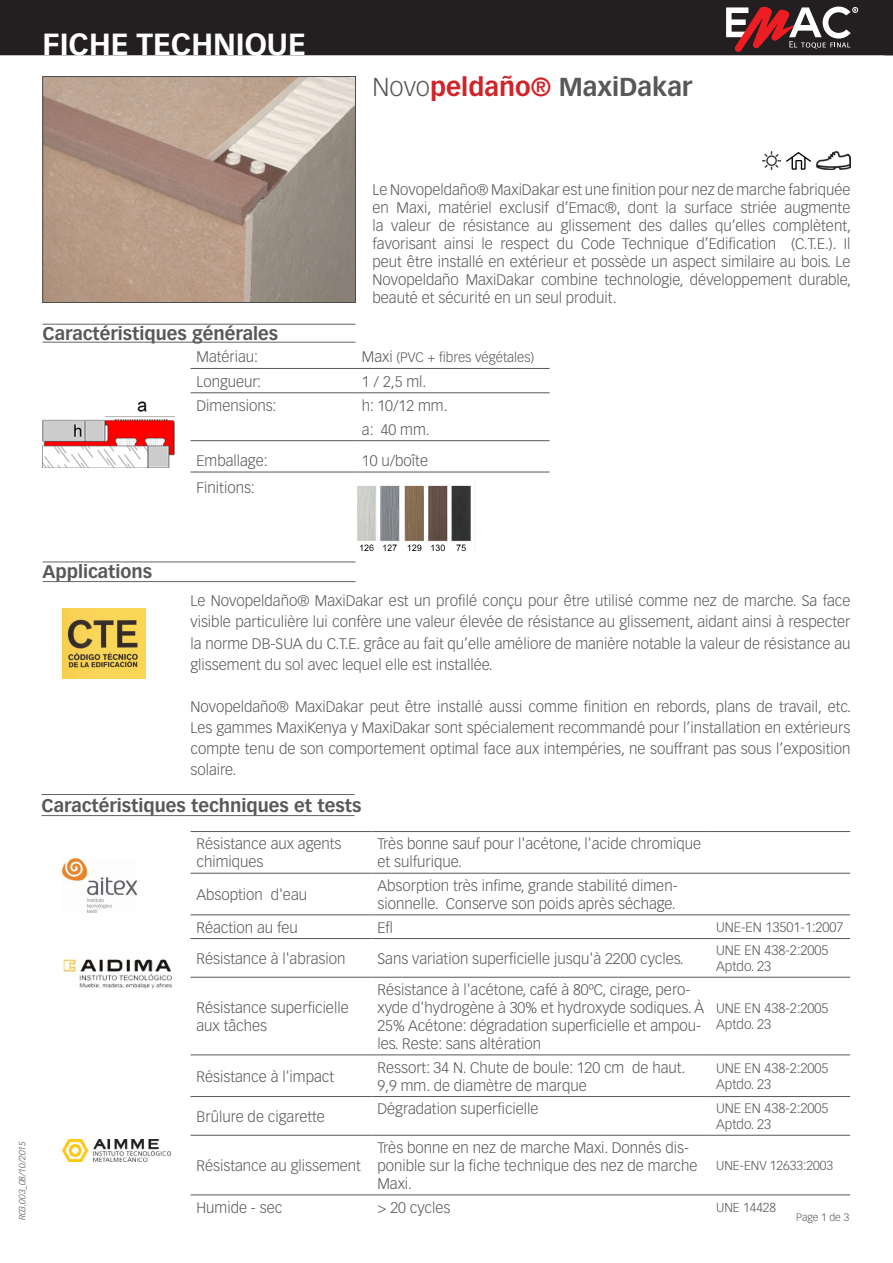
<style>
.page{position:relative;width:893px;height:1263px;background:#fff}
.page>*{position:absolute;margin:0;border:0;box-sizing:border-box;transform-origin:0 0}
.t1{font:700 30px "Vectora LT Std";color:#fff}
.t2{font:700 25.5px "Vectora LT Std";color:#57585a}
.t3{font:700 18px "Vectora LT Std";color:#57585a}
.Párrafo_14{font:300 15px/18px "Vectora LT Std";color:#57585a}
.t4{font:300 13.5px "Vectora LT Std";color:#57585a}
.t5{font:300 12.75px "Vectora LT Std";color:#57585a}
.t6{font:300 10.5px "Vectora LT Std";color:#57585a}
.t7{font:italic 300 9px "Vectora LT Std";color:#57585a}
.s1{font-weight:300}
.s2{color:#d1232a}
.s3{font-size:15px}
</style>
<div class="page">
<div style="left:0;top:0;width:884px;height:55px;background:#231f20"></div>
<svg style="left:884px;top:0;width:9px;height:55px"></svg>
<svg style="left:726px;top:6px;width:132px;height:46px"></svg>
<hr style="left:43px;top:561px;width:312px;height:1px;background:#636366">
<hr style="left:43px;top:581px;width:312px;height:1px;background:#636366">
<hr style="left:42px;top:794px;width:313px;height:1px;background:#636366">
<hr style="left:42px;top:815px;width:313px;height:1px;background:#636366">
<hr style="left:43px;top:324px;width:312px;height:1px;background:#636366">
<hr style="left:43px;top:342px;width:312px;height:1px;background:#636366">
<img style="left:63px;top:609px;width:83px;height:69px">
<svg style="left:786px;top:152px;width:25px;height:18px"></svg>
<img style="left:817px;top:152px;width:33px;height:18px">
<img style="left:763px;top:152px;width:17px;height:18px">
<hr style="left:190px;top:368px;width:166px;height:1px;background:#57585a">
<hr style="left:190px;top:472px;width:166px;height:1px;background:#57585a">
<hr style="left:356px;top:368px;width:194px;height:1px;background:#57585a">
<hr style="left:356px;top:392px;width:194px;height:1px;background:#57585a">
<hr style="left:356px;top:440px;width:194px;height:1px;background:#57585a">
<hr style="left:190px;top:392px;width:166px;height:1px;background:#57585a">
<hr style="left:190px;top:440px;width:166px;height:1px;background:#57585a">
<hr style="left:356px;top:472px;width:194px;height:1px;background:#57585a">
<img style="left:63px;top:959px;width:109px;height:30px">
<img style="left:63px;top:858px;width:74px;height:54px">
<img style="left:63px;top:1139px;width:107px;height:23px">
<hr style="left:190px;top:831px;width:181px;height:1px;background:#57585a">
<hr style="left:371px;top:831px;width:339px;height:1px;background:#57585a">
<hr style="left:710px;top:831px;width:140px;height:1px;background:#57585a">
<hr style="left:190px;top:873px;width:181px;height:1px;background:#57585a">
<hr style="left:371px;top:873px;width:339px;height:1px;background:#57585a">
<hr style="left:710px;top:873px;width:140px;height:1px;background:#57585a">
<hr style="left:190px;top:915px;width:181px;height:1px;background:#57585a">
<hr style="left:371px;top:915px;width:339px;height:1px;background:#57585a">
<hr style="left:710px;top:915px;width:140px;height:1px;background:#57585a">
<hr style="left:190px;top:938px;width:181px;height:1px;background:#57585a">
<hr style="left:371px;top:938px;width:339px;height:1px;background:#57585a">
<hr style="left:190px;top:977px;width:181px;height:1px;background:#57585a">
<hr style="left:371px;top:977px;width:339px;height:1px;background:#57585a">
<hr style="left:190px;top:1055px;width:181px;height:1px;background:#57585a">
<hr style="left:371px;top:1055px;width:339px;height:1px;background:#57585a">
<hr style="left:190px;top:1096px;width:181px;height:1px;background:#57585a">
<hr style="left:371px;top:1096px;width:339px;height:1px;background:#57585a">
<hr style="left:190px;top:1135px;width:181px;height:1px;background:#57585a">
<hr style="left:371px;top:1135px;width:339px;height:1px;background:#57585a">
<hr style="left:190px;top:1195px;width:181px;height:1px;background:#57585a">
<hr style="left:371px;top:1195px;width:339px;height:1px;background:#57585a">
<hr style="left:710px;top:1195px;width:140px;height:1px;background:#57585a">
<hr style="left:710px;top:938px;width:140px;height:1px;background:#57585a">
<hr style="left:710px;top:977px;width:140px;height:1px;background:#57585a">
<hr style="left:710px;top:1055px;width:140px;height:1px;background:#57585a">
<hr style="left:710px;top:1096px;width:140px;height:1px;background:#57585a">
<hr style="left:710px;top:1135px;width:140px;height:1px;background:#57585a">
<img style="left:357px;top:485px;width:43px;height:66px">
<img style="left:404px;top:485px;width:67px;height:66px">
<img style="left:43px;top:401px;width:132px;height:66px">
<img style="left:45px;top:78px;width:309px;height:223px">
<div style="left:43px;top:76px;width:313px;height:227px;border:1px solid #231f20"></div>
<h1 class="t1" style="left:43px;top:26px;width:265px">FICHE TECHNIQUE</h1>
<p class="t2" style="left:372px;top:72px;width:321px"><span class="s1">Novo</span><span class="s2">peldaño®</span> MaxiDakar</p>
<p class="t3" style="left:43px;top:323px;width:237px">Caractéristiques générales</p>
<p class="Párrafo_14" style="left:372px;top:181px;width:480px;text-align:justify">Le Novopeldaño® MaxiDakar est une finition pour nez de marche fabriquée en Maxi, matériel exclusif d’Emac®, dont la surface striée augmente la valeur de résistance au glissement des dalles qu’elles complètent, favorisant ainsi le respect du Code Technique d’Edification (C.T.E.). Il peut être installé en extérieur et possède un aspect similaire au bois. Le Novopeldaño MaxiDakar combine technologie, développement durable, beauté et sécurité en un seul produit.</p>
<p class="Párrafo_14" style="left:196px;top:348px;width:63px">Matériau:</p>
<p class="t4" style="left:362px;top:350px;width:174px"><span class="s3">Maxi</span> (PVC + fibres végétales)</p>
<p class="Párrafo_14" style="left:196px;top:373px;width:66px">Longueur:</p>
<p class="Párrafo_14" style="left:362px;top:373px;width:66px">1 / 2,5 ml.</p>
<p class="Párrafo_14" style="left:196px;top:397px;width:82px">Dimensions:</p>
<p class="Párrafo_14" style="left:362px;top:397px;width:87px">h: 10/12 mm.</p>
<p class="Párrafo_14" style="left:362px;top:421px;width:69px">a: 40 mm.</p>
<p class="Párrafo_14" style="left:196px;top:452px;width:73px">Emballage:</p>
<p class="Párrafo_14" style="left:362px;top:452px;width:68px">10 u/boîte</p>
<p class="Párrafo_14" style="left:196px;top:478px;width:60px">Finitions:</p>
<p class="t7" style="left:17px;top:1220px;width:81px;rotate:-90deg">R03.003_08/10/2015</p>
<p class="t3" style="left:43px;top:561px;width:111px">Applications</p>
<p class="Párrafo_14" style="left:190px;top:591px;width:661px;line-height:21px;text-align:justify">Le Novopeldaño® MaxiDakar est un profilé conçu pour être utilisé comme nez de marche. Sa face visible particulière lui confère une valeur élevée de résistance au glissement, aidant ainsi à respecter la norme DB-SUA du C.T.E. grâce au fait qu’elle améliore de manière notable la valeur de résistance au glissement du sol avec lequel elle est installée.</p>
<p class="Párrafo_14" style="left:190px;top:696px;width:662px;line-height:21px;text-align:justify">Novopeldaño® MaxiDakar peut être installé aussi comme finition en rebords, plans de travail, etc.<br>Les gammes MaxiKenya y MaxiDakar sont spécialement recommandé pour l’installation en extérieurs compte tenu de son comportement optimal face aux intempéries, ne souffrant pas sous l’exposition solaire.</p>
<p class="t3" style="left:42px;top:794px;width:321px">Caractéristiques techniques et tests</p>
<p class="Párrafo_14" style="left:196px;top:835px;width:147px">Résistance aux agents chimiques</p>
<p class="Párrafo_14" style="left:377px;top:835px;width:325px">Très bonne sauf pour l'acétone, l'acide chromique et sulfurique.</p>
<p class="Párrafo_14" style="left:196px;top:886px;width:112px">Absoption d'eau</p>
<p class="Párrafo_14" style="left:377px;top:877px;width:302px">Absorption très infime, grande stabilité dimen&shy;sionnelle. Conserve son poids après séchage.</p>
<p class="Párrafo_14" style="left:196px;top:918px;width:103px">Réaction au feu</p>
<p class="Párrafo_14" style="left:377px;top:918px;width:17px">Efl</p>
<p class="t4" style="left:716px;top:919px;width:129px">UNE-EN 13501-1:2007</p>
<p class="Párrafo_14" style="left:196px;top:949px;width:150px">Résistance à l'abrasion</p>
<p class="Párrafo_14" style="left:377px;top:949px;width:308px">Sans variation superficielle jusqu'à 2200 cycles.</p>
<p class="t4" style="left:716px;top:942px;width:114px">UNE EN 438-2:2005</p>
<p class="t4" style="left:716px;top:959px;width:57px">Aptdo. 23</p>
<p class="Párrafo_14" style="left:196px;top:999px;width:154px">Résistance superficielle aux tâches</p>
<p class="Párrafo_14" style="left:196px;top:1067px;width:139px">Résistance à l'impact</p>
<p class="Párrafo_14" style="left:196px;top:1107px;width:130px">Brûlure de cigarette</p>
<p class="Párrafo_14" style="left:196px;top:1157px;width:166px">Résistance au glissement</p>
<p class="Párrafo_14" style="left:377px;top:981px;width:328px">Résistance à l'acétone, café à 80ºC, cirage, pero&shy;xyde d'hydrogène à 30% et hydroxyde sodiques. À 25% Acétone: dégradation superficielle et ampou&shy;les. Reste: sans altération</p>
<p class="Párrafo_14" style="left:377px;top:1058px;width:310px">Ressort: 34 N. Chute de boule: 120 cm de haut.</p>
<p class="Párrafo_14" style="left:377px;top:1076px;width:211px">9,9 mm. de diamètre de marque</p>
<p class="t4" style="left:716px;top:1000px;width:114px">UNE EN 438-2:2005</p>
<p class="t4" style="left:716px;top:1017px;width:57px">Aptdo. 23</p>
<p class="t4" style="left:716px;top:1060px;width:114px">UNE EN 438-2:2005</p>
<p class="t4" style="left:716px;top:1076px;width:57px">Aptdo. 23</p>
<p class="Párrafo_14" style="left:377px;top:1100px;width:163px">Dégradation superficielle</p>
<p class="t4" style="left:716px;top:1100px;width:114px">UNE EN 438-2:2005</p>
<p class="t4" style="left:716px;top:1117px;width:57px">Aptdo. 23</p>
<p class="Párrafo_14" style="left:377px;top:1139px;width:321px">Très bonne en nez de marche Maxi. Donnés dis&shy;ponible sur la fiche technique des nez de marche<br>Maxi.</p>
<p class="t5" style="left:716px;top:1158px;width:118px">UNE-ENV 12633:2003</p>
<p class="Párrafo_14" style="left:196px;top:1198px;width:87px">Humide - sec</p>
<p class="Párrafo_14" style="left:377px;top:1198px;width:74px">&gt; 20 cycles</p>
<p class="t5" style="left:716px;top:1200px;width:62px">UNE 14428</p>
<p class="t6" style="left:796px;top:1211px;width:54px">Page 1 de 3</p>
</div>
